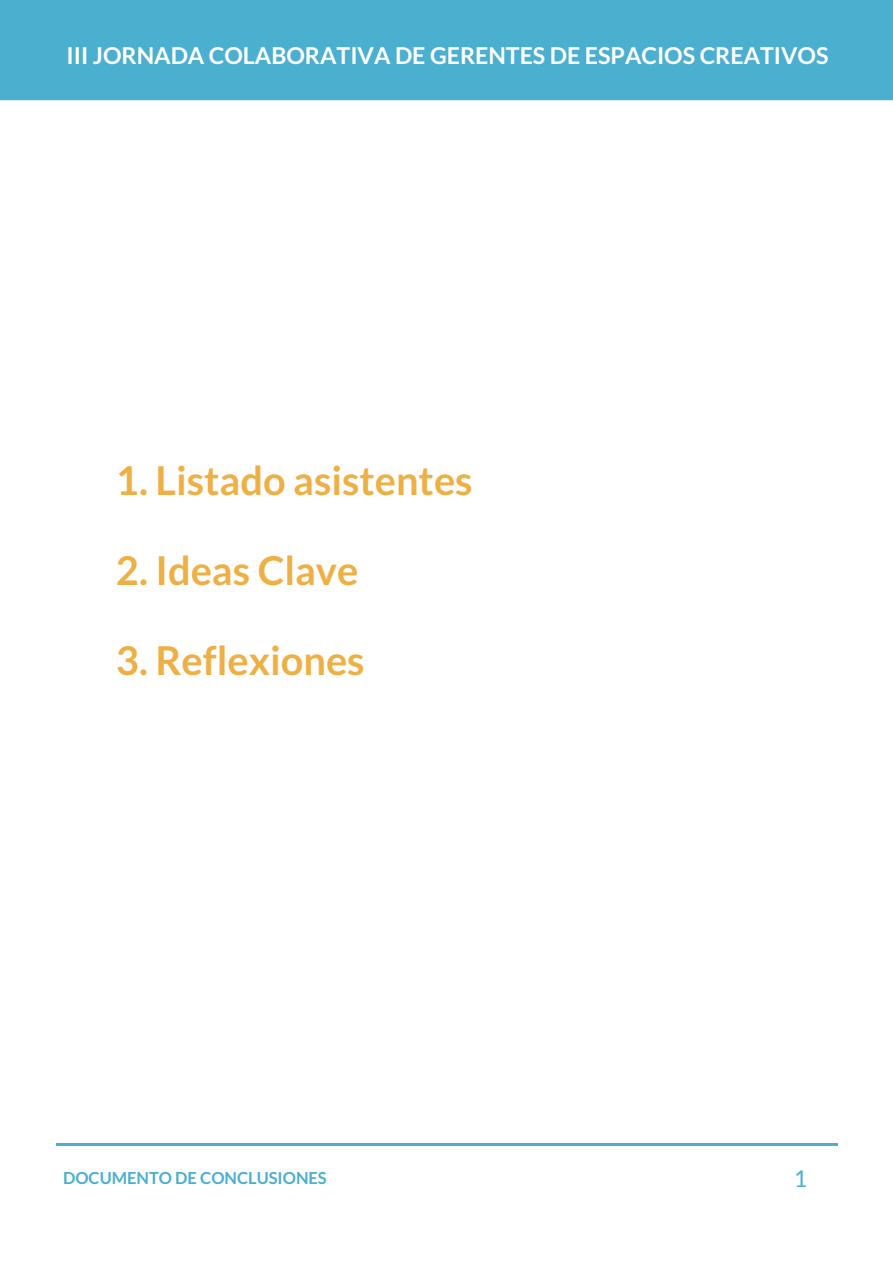
<style>
.page{position:relative;width:893px;height:1263px;background:#fff}
.page>*{position:absolute;margin:0;border:0;box-sizing:border-box;transform-origin:0 0}
.t1{font:700 39.75px "Lato";color:#eeb045}
.t2{font:700 23.25px "Lato";color:#fff}
.t3{font:23.25px "Lato";color:#4bafd0}
.t4{font:700 16.5px "Lato";color:#4bafd0}
</style>
<div class="page">
<hr style="left:56px;top:1143px;width:782px;height:2px;background:#4bafd0">
<div style="left:0;top:0;width:893px;height:100px;background:#4bafd0"></div>
<p class="t2" style="left:67px;top:41px;width:763px">III JORNADA COLABORATIVA DE GERENTES DE ESPACIOS CREATIVOS</p>
<h1 class="t1" style="left:116px;top:455px;width:358px">1. Listado asistentes</h1>
<h1 class="t1" style="left:116px;top:545px;width:244px">2. Ideas Clave</h1>
<h1 class="t1" style="left:116px;top:636px;width:250px">3. Reflexiones</h1>
<p class="t4" style="left:63px;top:1168px;width:265px">DOCUMENTO DE CONCLUSIONES</p>
<p class="t3" style="left:794px;top:1164px;width:15px">1</p>
</div>
